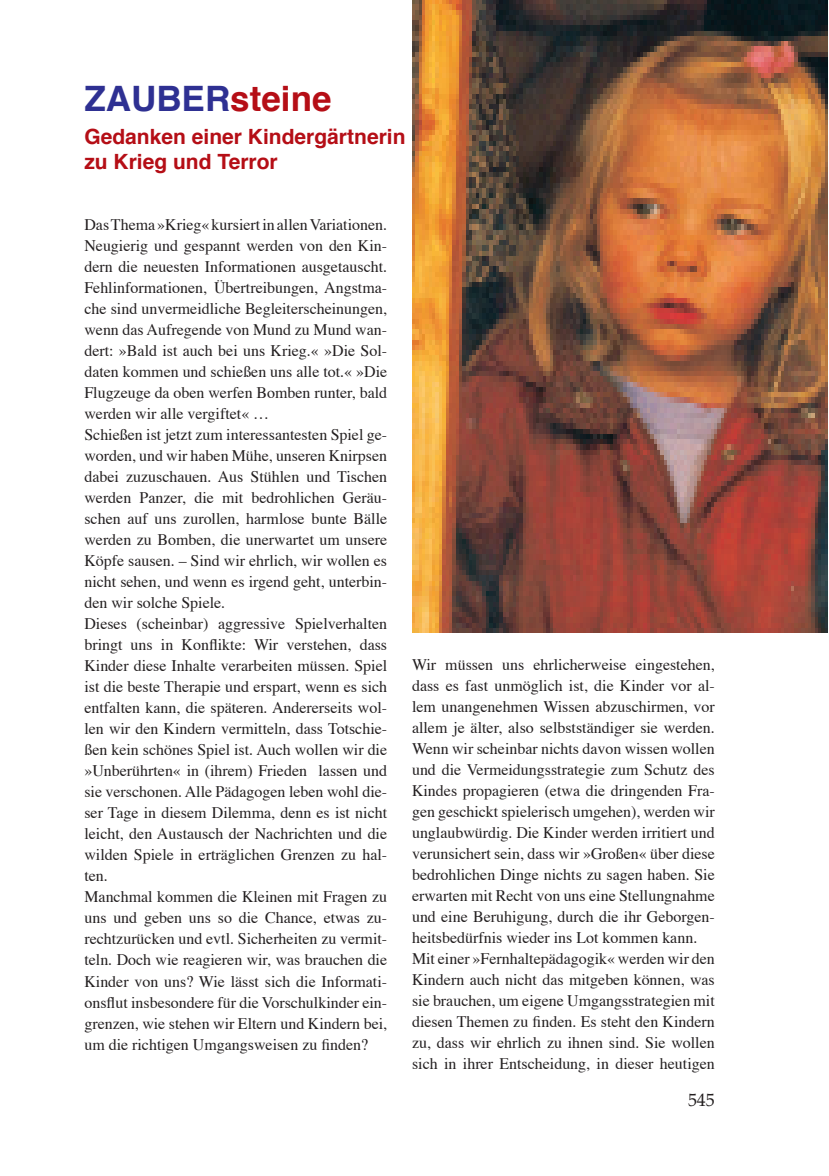
<style>
.page{position:relative;width:829px;height:1176px;background:#fff}
.page>*{position:absolute;margin:0;border:0;box-sizing:border-box;transform-origin:0 0}
.t1{font:700 35px "Helvetica";color:#2e3092}
.t2{font:700 21px/25.2px "Helvetica";color:#b50e16}
.t3{font:17.85px "Palatino";color:#231f20}
.t4{font:16.1px/21px "Times";color:#231f20}
.s1{color:#b50e16}
</style>
<div class="page">
<img style="left:412px;top:0;width:415px;height:632px">
<h1 class="t1" style="left:84px;top:67px;width:248px">ZAUBER<span class="s1">steine</span></h1>
<h2 class="t2" style="left:84px;top:122px;width:322px">Gedanken einer Kindergärtnerin zu Krieg und Terror</h2>
<p class="t4" style="left:84px;top:213px;width:304px">Das Thema »Krieg« kursiert in allen Variationen.<br>Neugierig und gespannt werden von den Kin&shy;dern die neuesten Informationen ausgetauscht.<br>Fehlinformationen, Übertreibungen, Angstma&shy;che sind unvermeidliche Begleiterscheinungen, wenn das Aufregende von Mund zu Mund wan&shy;dert: »Bald ist auch bei uns Krieg.« »Die Sol&shy;daten kommen und schießen uns alle tot.« »Die Flugzeuge da oben werfen Bomben runter, bald werden wir alle vergiftet« …<br>Schießen ist jetzt zum interessantesten Spiel ge&shy;worden, und wir haben Mühe, unseren Knirpsen dabei zuzuschauen. Aus Stühlen und Tischen werden Panzer, die mit bedrohlichen Geräu&shy;schen auf uns zurollen, harmlose bunte Bälle werden zu Bomben, die unerwartet um unsere Köpfe sausen. – Sind wir ehrlich, wir wollen es nicht sehen, und wenn es irgend geht, unterbin&shy;den wir solche Spiele.<br>Dieses (scheinbar) aggressive Spielverhalten bringt uns in Konflikte: Wir verstehen, dass Kinder diese Inhalte verarbeiten müssen. Spiel ist die beste Therapie und erspart, wenn es sich entfalten kann, die späteren. Andererseits wol&shy;len wir den Kindern vermitteln, dass Totschie&shy;ßen kein schönes Spiel ist. Auch wollen wir die »Unberührten« in (ihrem) Frieden lassen und sie verschonen. Alle Pädagogen leben wohl die&shy;ser Tage in diesem Dilemma, denn es ist nicht leicht, den Austausch der Nachrichten und die wilden Spiele in erträglichen Grenzen zu hal&shy;ten.<br>Manchmal kommen die Kleinen mit Fragen zu uns und geben uns so die Chance, etwas zu&shy;rechtzurücken und evtl. Sicherheiten zu vermit&shy;teln. Doch wie reagieren wir, was brauchen die Kinder von uns? Wie lässt sich die Informati&shy;onsflut insbesondere für die Vorschulkinder ein&shy;grenzen, wie stehen wir Eltern und Kindern bei, um die richtigen Umgangsweisen zu finden?</p>
<p class="t4" style="left:412px;top:652px;width:304px">Wir müssen uns ehrlicherweise eingestehen, dass es fast unmöglich ist, die Kinder vor al&shy;lem unangenehmen Wissen abzuschirmen, vor allem je älter, also selbstständiger sie werden.<br>Wenn wir scheinbar nichts davon wissen wollen und die Vermeidungsstrategie zum Schutz des Kindes propagieren (etwa die dringenden Fra&shy;gen geschickt spielerisch umgehen), werden wir unglaubwürdig. Die Kinder werden irritiert und verunsichert sein, dass wir »Großen« über diese bedrohlichen Dinge nichts zu sagen haben. Sie erwarten mit Recht von uns eine Stellungnahme und eine Beruhigung, durch die ihr Geborgen&shy;heitsbedürfnis wieder ins Lot kommen kann.<br>Mit einer »Fernhaltepädagogik« werden wir den Kindern auch nicht das mitgeben können, was sie brauchen, um eigene Umgangsstrategien mit diesen Themen zu finden. Es steht den Kindern zu, dass wir ehrlich zu ihnen sind. Sie wollen sich in ihrer Entscheidung, in dieser heutigen</p>
<p class="t3" style="left:688px;top:1088px;width:28px">545</p>
</div>
